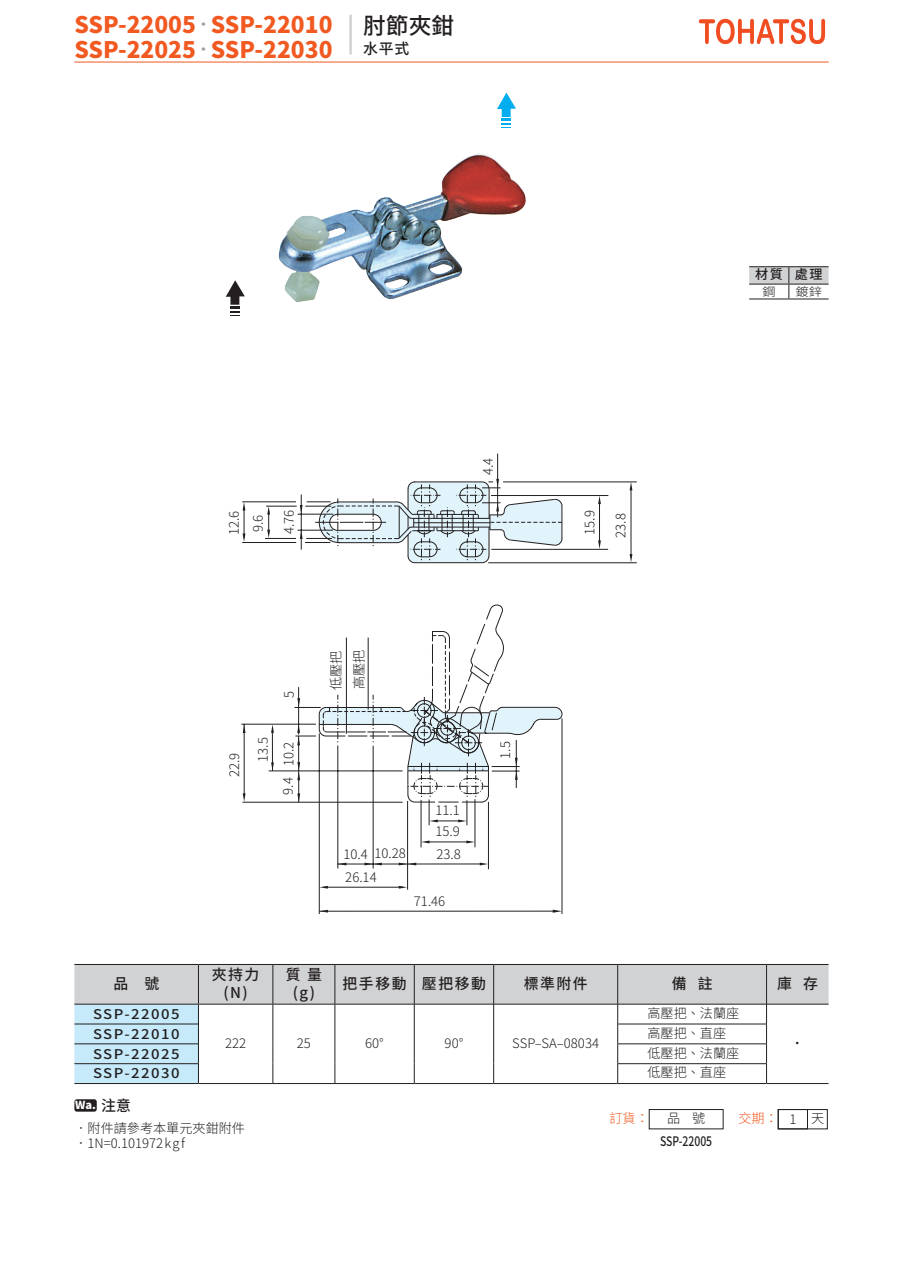
<style>
.page{position:relative;width:903px;height:1275px;background:#fff}
.page>*{position:absolute;margin:0;border:0;box-sizing:border-box;transform-origin:0 0}
.t1{font:800 22.75px/24.8px "Source Han Sans TC";color:#f15921}
.t2{font:500 22.75px "Source Han Sans TC";color:#231f20}
.t3{font:500 14.88px/17.8px "Source Han Sans TC";letter-spacing:.1em;color:#231f20;text-align:center}
.t4{font:500 13.47px "Source Han Sans TC";letter-spacing:.1em;color:#231f20;scale:1.11 1}
.t5{font:300 13.12px/15.8px "Source Han Sans TC";color:#231f20}
.t6{font:500 13.12px "Source Han Sans TC";color:#231f20;scale:.79 1}
.t7{font:300 13.12px "Source Han Sans TC";color:#f15921}
.t8{font:500 13.12px "Source Han Sans TC";color:#231f20}
.t9{font:300 11.9px "Source Han Sans TC";color:#231f20;scale:1.11 1}
.t10{font:800 11.03px "Source Han Sans TC";color:#fff}
.s1{font-size:14.88px;color:#9d9fa2}
.s2{font-weight:500;font-size:14.88px;color:#231f20}
.s3{color:#231f20}
</style>
<div class="page">
<svg style="left:699px;top:19px;width:126px;height:25px"></svg>
<hr style="left:74px;top:62px;width:754px;height:1px;background:#f15921">
<hr style="left:349px;top:15px;width:3px;height:39px;background:#d1d2d4">
<svg style="left:74px;top:964px;width:754px;height:119px"></svg>
<hr style="left:74px;top:1083px;width:124px;height:1px;background:#231f20">
<hr style="left:198px;top:1083px;width:75px;height:1px;background:#231f20">
<hr style="left:273px;top:1083px;width:62px;height:1px;background:#231f20">
<hr style="left:335px;top:1083px;width:79px;height:1px;background:#231f20">
<hr style="left:414px;top:1083px;width:80px;height:1px;background:#231f20">
<hr style="left:494px;top:1083px;width:124px;height:1px;background:#231f20">
<hr style="left:618px;top:1083px;width:148px;height:1px;background:#231f20">
<hr style="left:766px;top:1083px;width:62px;height:1px;background:#231f20">
<hr style="left:74px;top:1024px;width:124px;height:1px;background:#231f20">
<hr style="left:617px;top:1024px;width:150px;height:1px;background:#231f20">
<hr style="left:74px;top:1043px;width:124px;height:1px;background:#231f20">
<hr style="left:617px;top:1043px;width:150px;height:1px;background:#231f20">
<hr style="left:74px;top:1063px;width:124px;height:1px;background:#231f20">
<hr style="left:617px;top:1063px;width:150px;height:1px;background:#231f20">
<div style="left:74px;top:1099px;width:23px;height:13px;background:#231f20;border-radius:2px"></div>
<hr style="left:421px;top:800px;width:1px;height:47px;background:#231f20">
<hr style="left:475px;top:799px;width:1px;height:48px;background:#231f20">
<hr style="left:427px;top:842px;width:42px;height:1px;background:#231f20">
<hr style="left:407px;top:801px;width:1px;height:89px;background:#231f20">
<hr style="left:488px;top:802px;width:1px;height:67px;background:#231f20">
<hr style="left:338px;top:864px;width:144px;height:1px;background:#231f20">
<hr style="left:373px;top:746px;width:1px;height:122px;background:#231f20">
<hr style="left:319px;top:733px;width:1px;height:181px;background:#231f20">
<hr style="left:562px;top:718px;width:1px;height:196px;background:#231f20">
<hr style="left:337px;top:745px;width:1px;height:123px;background:#231f20">
<hr style="left:242px;top:501px;width:54px;height:1px;background:#231f20">
<hr style="left:266px;top:506px;width:31px;height:1px;background:#231f20">
<hr style="left:242px;top:542px;width:54px;height:1px;background:#231f20">
<hr style="left:265px;top:538px;width:31px;height:1px;background:#231f20">
<hr style="left:244px;top:507px;width:1px;height:31px;background:#231f20">
<hr style="left:269px;top:771px;width:134px;height:1px;background:#231f20">
<hr style="left:272px;top:730px;width:1px;height:41px;background:#231f20">
<hr style="left:241px;top:724px;width:75px;height:1px;background:#231f20">
<hr style="left:244px;top:724px;width:1px;height:72px;background:#231f20">
<svg style="left:243px;top:793px;width:3px;height:9px"></svg>
<svg style="left:243px;top:725px;width:3px;height:8px"></svg>
<svg style="left:271px;top:724px;width:3px;height:9px"></svg>
<svg style="left:271px;top:762px;width:3px;height:9px"></svg>
<svg style="left:243px;top:533px;width:2px;height:9px"></svg>
<svg style="left:243px;top:502px;width:2px;height:8px"></svg>
<svg style="left:267px;top:506px;width:3px;height:32px"></svg>
<svg style="left:399px;top:863px;width:17px;height:2px"></svg>
<svg style="left:421px;top:840px;width:8px;height:3px"></svg>
<svg style="left:480px;top:863px;width:8px;height:2px"></svg>
<svg style="left:466px;top:840px;width:9px;height:3px"></svg>
<svg style="left:338px;top:863px;width:8px;height:2px"></svg>
<svg style="left:364px;top:863px;width:18px;height:2px"></svg>
<hr style="left:324px;top:887px;width:78px;height:1px;background:#231f20">
<svg style="left:319px;top:886px;width:9px;height:3px"></svg>
<svg style="left:399px;top:886px;width:8px;height:3px"></svg>
<hr style="left:319px;top:911px;width:237px;height:1px;background:#231f20">
<svg style="left:319px;top:910px;width:9px;height:3px"></svg>
<svg style="left:553px;top:910px;width:9px;height:3px"></svg>
<hr style="left:491px;top:495px;width:117px;height:1px;background:#231f20">
<hr style="left:491px;top:549px;width:117px;height:1px;background:#231f20">
<hr style="left:599px;top:501px;width:1px;height:42px;background:#231f20">
<hr style="left:488px;top:562px;width:149px;height:1px;background:#231f20">
<hr style="left:631px;top:488px;width:1px;height:68px;background:#231f20">
<svg style="left:598px;top:496px;width:3px;height:8px"></svg>
<svg style="left:630px;top:483px;width:2px;height:7px"></svg>
<svg style="left:630px;top:554px;width:2px;height:8px"></svg>
<svg style="left:598px;top:540px;width:3px;height:9px"></svg>
<hr style="left:497px;top:453px;width:1px;height:64px;background:#231f20">
<hr style="left:242px;top:802px;width:161px;height:1px;background:#231f20">
<svg style="left:294px;top:479px;width:269px;height:346px"></svg>
<hr style="left:503px;top:482px;width:134px;height:1px;background:#231f20">
<svg style="left:749px;top:267px;width:79px;height:31px"></svg>
<hr style="left:749px;top:284px;width:40px;height:1px;background:#231f20">
<hr style="left:789px;top:284px;width:39px;height:1px;background:#231f20">
<hr style="left:749px;top:298px;width:40px;height:1px;background:#231f20">
<hr style="left:789px;top:298px;width:39px;height:1px;background:#231f20">
<hr style="left:749px;top:266px;width:40px;height:1px;background:#231f20">
<hr style="left:789px;top:266px;width:39px;height:1px;background:#231f20">
<img style="left:278px;top:154px;width:248px;height:148px">
<svg style="left:497px;top:93px;width:19px;height:35px"></svg>
<svg style="left:226px;top:280px;width:19px;height:36px"></svg>
<div style="left:649px;top:1109px;width:74px;height:20px;border:1px solid #231f20"></div>
<div style="left:778px;top:1109px;width:30px;height:20px;border:1px solid #231f20"></div>
<div style="left:778px;top:1109px;width:49px;height:20px;border:1px solid #231f20"></div>
<h1 class="t1" style="left:74px;top:13px;width:260px">SSP-22005<span class="s1">．</span>SSP-22010<br>SSP-22025<span class="s1">．</span>SSP-22030</h1>
<h1 class="t2" style="left:363px;top:13px;width:92px">肘節夾鉗</h1>
<p class="t3" style="left:363px;top:40px;width:48px">水平式</p>
<p class="t5" style="left:480px;top:475px;width:19px;rotate:-90deg">4.4</p>
<p class="t5" style="left:226px;top:535px;width:26px;rotate:-90deg">12.6</p>
<p class="t5" style="left:281px;top:534px;width:26px;rotate:-90deg">4.76</p>
<p class="t5" style="left:582px;top:535px;width:26px;rotate:-90deg">15.9</p>
<p class="t5" style="left:250px;top:532px;width:19px;rotate:-90deg">9.6</p>
<p class="t5" style="left:613px;top:538px;width:26px;rotate:-90deg">23.8</p>
<p class="t5" style="left:227px;top:777px;width:26px;rotate:-90deg">22.9</p>
<p class="t5" style="left:281px;top:698px;width:9px;rotate:-90deg">5</p>
<p class="t5" style="left:255px;top:762px;width:26px;rotate:-90deg">13.5</p>
<p class="t5" style="left:281px;top:766px;width:26px;rotate:-90deg">10.2</p>
<p class="t5" style="left:280px;top:794px;width:19px;rotate:-90deg">9.4</p>
<p class="t5" style="left:328px;top:690px;width:41px;rotate:-90deg">低壓把</p>
<p class="t5" style="left:351px;top:689px;width:41px;rotate:-90deg">高壓把</p>
<p class="t5" style="left:344px;top:846px;width:26px">10.4</p>
<p class="t5" style="left:375px;top:846px;width:33px">10.28</p>
<p class="t5" style="left:345px;top:870px;width:33px">26.14</p>
<p class="t5" style="left:435px;top:802px;width:26px">11.1</p>
<p class="t5" style="left:435px;top:824px;width:26px">15.9</p>
<p class="t5" style="left:437px;top:847px;width:26px">23.8</p>
<p class="t5" style="left:414px;top:893px;width:33px">71.46</p>
<p class="t5" style="left:498px;top:759px;width:19px;rotate:-90deg">1.5</p>
<p class="t8" style="left:755px;top:267px;width:69px">材質 處理</p>
<p class="t9" style="left:762px;top:285px;width:13px">鋼</p>
<p class="t9" style="left:795px;top:285px;width:25px">鍍鋅</p>
<p class="t3" style="left:114px;top:975px;width:47px">品 號</p>
<p class="t3" style="left:212px;top:966px;width:49px">夾持力(N)</p>
<p class="t3" style="left:286px;top:966px;width:38px">質 量(g)</p>
<p class="t3" style="left:343px;top:975px;width:145px">把手移動 壓把移動</p>
<p class="t3" style="left:524px;top:975px;width:65px">標準附件</p>
<p class="t3" style="left:672px;top:975px;width:42px">備 註</p>
<p class="t3" style="left:777px;top:975px;width:42px">庫 存</p>
<p class="t4" style="left:93px;top:1006px;width:79px">SSP-22005</p>
<p class="t5" style="left:225px;top:1035px;width:23px">222</p>
<p class="t5" style="left:297px;top:1035px;width:16px">25</p>
<p class="t5" style="left:365px;top:1035px;width:20px">60°</p>
<p class="t5" style="left:445px;top:1035px;width:20px">90°</p>
<p class="t5" style="left:512px;top:1035px;width:88px">SSP–SA–08034</p>
<p class="t5" style="left:647px;top:1006px;width:93px">高壓把、法蘭座</p>
<p class="t4" style="left:93px;top:1026px;width:79px">SSP-22010</p>
<p class="t5" style="left:647px;top:1025px;width:80px">高壓把、直座</p>
<p class="t4" style="left:93px;top:1046px;width:79px">SSP-22025</p>
<p class="t5" style="left:647px;top:1045px;width:93px">低壓把、法蘭座</p>
<p class="t4" style="left:93px;top:1066px;width:79px">SSP-22030</p>
<p class="t5" style="left:647px;top:1065px;width:80px">低壓把、直座</p>
<p class="t5" style="left:791px;top:1035px;width:15px">·</p>
<p class="t10" style="left:75px;top:1099px;width:57px">Wa. <span class="s2">注意</span></p>
<p class="t5" style="left:74px;top:1120px;width:172px">．附件請參考本單元夾鉗附件．1N=0.101972kgf</p>
<p class="t7" style="left:609px;top:1111px;width:41px">訂貨：</p>
<p class="t5" style="left:667px;top:1111px;width:39px">品 號</p>
<p class="t6" style="left:660px;top:1133px;width:67px">SSP-22005</p>
<p class="t7" style="left:738px;top:1111px;width:87px">交期： <span class="s3">1 天</span></p>
</div>
